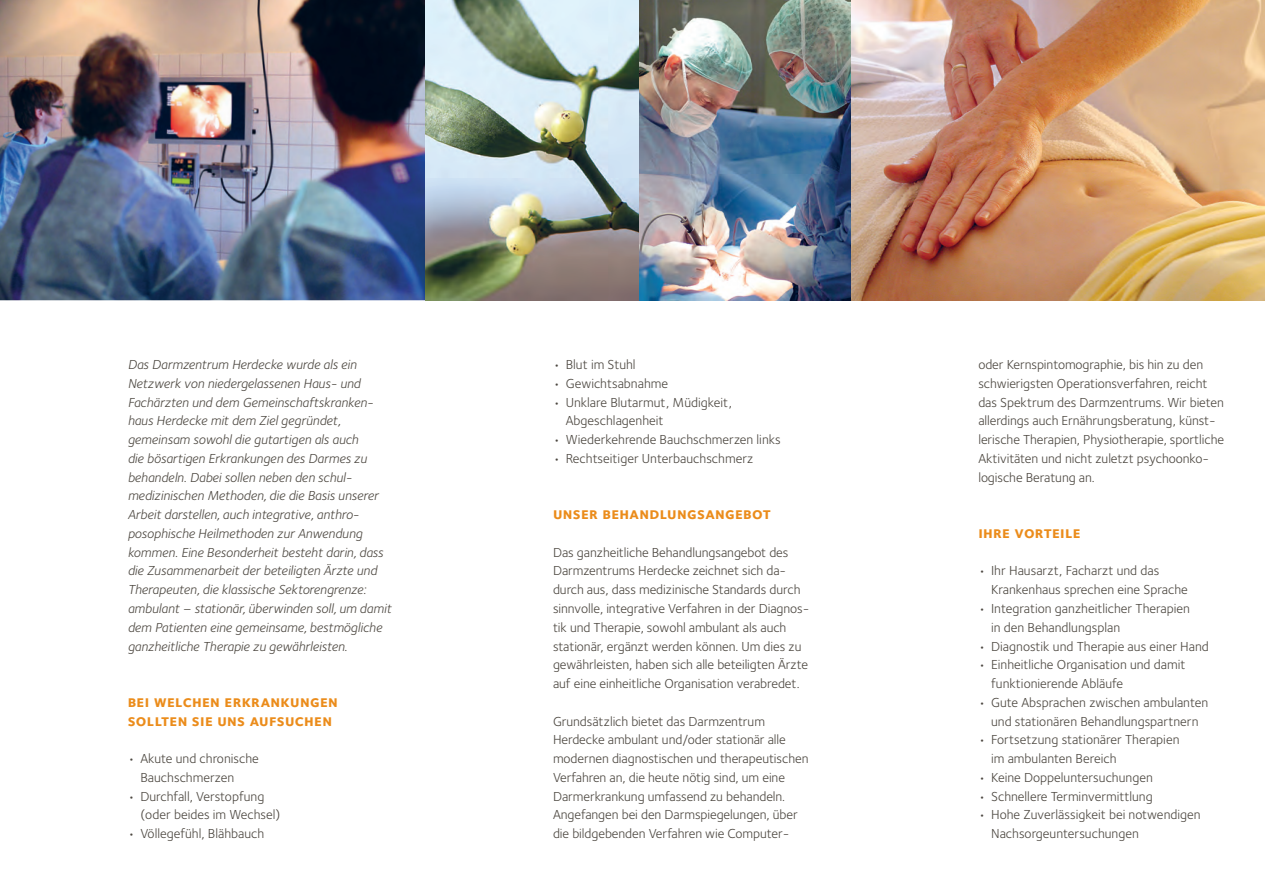
<style>
.page{position:relative;width:1265px;height:896px;background:#fff}
.page>*{position:absolute;margin:0;border:0;box-sizing:border-box;transform-origin:0 0}
.t1{font:16.5px/18.8px "Foundry Sterling Bold Expert";letter-spacing:.02em;color:#eb8c1b}
.t2{font:13.5px/18.8px "Foundry Sterling";letter-spacing:-.005em;color:#4c4740}
.t3{font:italic 13.5px/18.8px "Foundry Sterling";letter-spacing:-.005em;color:#4c4740}
</style>
<div class="page">
<img style="left:0;top:0;width:1265px;height:300px">
<p class="t3" style="left:128px;top:355px;width:265px">Das Darmzentrum Herdecke wurde als ein Netzwerk von niedergelassenen Haus- und Fachärzten und dem Gemeinschaftskranken&shy;haus Herdecke mit dem Ziel gegründet, gemeinsam sowohl die gutartigen als auch<br>die bösartigen Erkrankungen des Darmes zu behandeln. Dabei sollen neben den schul&shy;medizinischen Methoden, die die Basis unserer Arbeit darstellen, auch integrative, anthro&shy;posophische Heilmethoden zur Anwendung kommen. Eine Besonderheit besteht darin, dass die Zusammenarbeit der beteiligten Ärzte und Therapeuten, die klassische Sektorengrenze: ambulant – stationär, überwinden soll, um damit dem Patienten eine gemeinsame, bestmögliche ganzheitliche Therapie zu gewährleisten.</p>
<p class="t1" style="left:128px;top:691px;width:212px">bei welchen erkrankungen sollten sie uns aufsuchen</p>
<p class="t2" style="left:140px;top:749px;width:120px;text-indent:-13px">• Akute und chronische<br>Bauchschmerzen</p>
<p class="t2" style="left:140px;top:786px;width:141px;text-indent:-13px">• Durchfall, Verstopfung (oder beides im Wechsel)</p>
<p class="t2" style="left:128px;top:824px;width:138px">• Völlegefühl, Blähbauch</p>
<p class="t2" style="left:553px;top:355px;width:84px">• Blut im Stuhl</p>
<p class="t2" style="left:553px;top:374px;width:117px">• Gewichtsabnahme</p>
<p class="t2" style="left:566px;top:392px;width:168px;text-indent:-13px">• Unklare Blutarmut, Müdigkeit,<br>Abgeschlagenheit</p>
<p class="t2" style="left:553px;top:430px;width:229px">• Wiederkehrende Bauchschmerzen links</p>
<p class="t2" style="left:553px;top:449px;width:202px">• Rechtseitiger Unterbauchschmerz</p>
<p class="t1" style="left:553px;top:504px;width:219px">unser behandlungsangebot</p>
<p class="t2" style="left:553px;top:542px;width:258px">Das ganzheitliche Behandlungsangebot des Darmzentrums Herdecke zeichnet sich da&shy;durch aus, dass medizinische Standards durch sinnvolle, integrative Verfahren in der Diagnos&shy;tik und Therapie, sowohl ambulant als auch stationär, ergänzt werden können. Um dies zu gewährleisten, haben sich alle beteiligten Ärzte auf eine einheitliche Organisation verabredet.</p>
<p class="t2" style="left:553px;top:711px;width:257px">Grundsätzlich bietet das Darmzentrum Herdecke ambulant und/oder stationär alle modernen diagnostischen und therapeutischen Verfahren an, die heute nötig sind, um eine Darmerkrankung umfassend zu behandeln.<br>Angefangen bei den Darmspiegelungen, über die bildgebenden Verfahren wie Computer-</p>
<p class="t2" style="left:978px;top:355px;width:247px">oder Kernspintomographie, bis hin zu den schwierigsten Operationsverfahren, reicht das Spektrum des Darmzentrums. Wir bieten allerdings auch Ernährungsberatung, künst&shy;lerische Therapien, Physiotherapie, sportliche Aktivitäten und nicht zuletzt psychoonko&shy;logische Beratung an.</p>
<p class="t1" style="left:978px;top:522px;width:104px">ihre vorteile</p>
<p class="t2" style="left:991px;top:561px;width:198px;text-indent:-13px">• Ihr Hausarzt, Facharzt und das<br>Krankenhaus sprechen eine Sprache</p>
<p class="t2" style="left:991px;top:599px;width:200px;text-indent:-13px">• Integration ganzheitlicher Therapien in den Behandlungsplan</p>
<p class="t2" style="left:978px;top:636px;width:232px">• Diagnostik und Therapie aus einer Hand</p>
<p class="t2" style="left:991px;top:655px;width:196px;text-indent:-13px">• Einheitliche Organisation und damit funktionierende Abläufe</p>
<p class="t2" style="left:978px;top:692px;width:231px;text-align:center">• Gute Absprachen zwischen ambulanten und stationären Behandlungspartnern</p>
<p class="t2" style="left:991px;top:730px;width:190px;text-indent:-13px">• Fortsetzung stationärer Therapien im ambulanten Bereich</p>
<p class="t2" style="left:978px;top:767px;width:176px">• Keine Doppeluntersuchungen</p>
<p class="t2" style="left:978px;top:786px;width:176px">• Schnellere Terminvermittlung</p>
<p class="t2" style="left:991px;top:805px;width:211px;text-indent:-13px">• Hohe Zuverlässigkeit bei notwendigen<br>Nachsorgeuntersuchungen</p>
</div>
